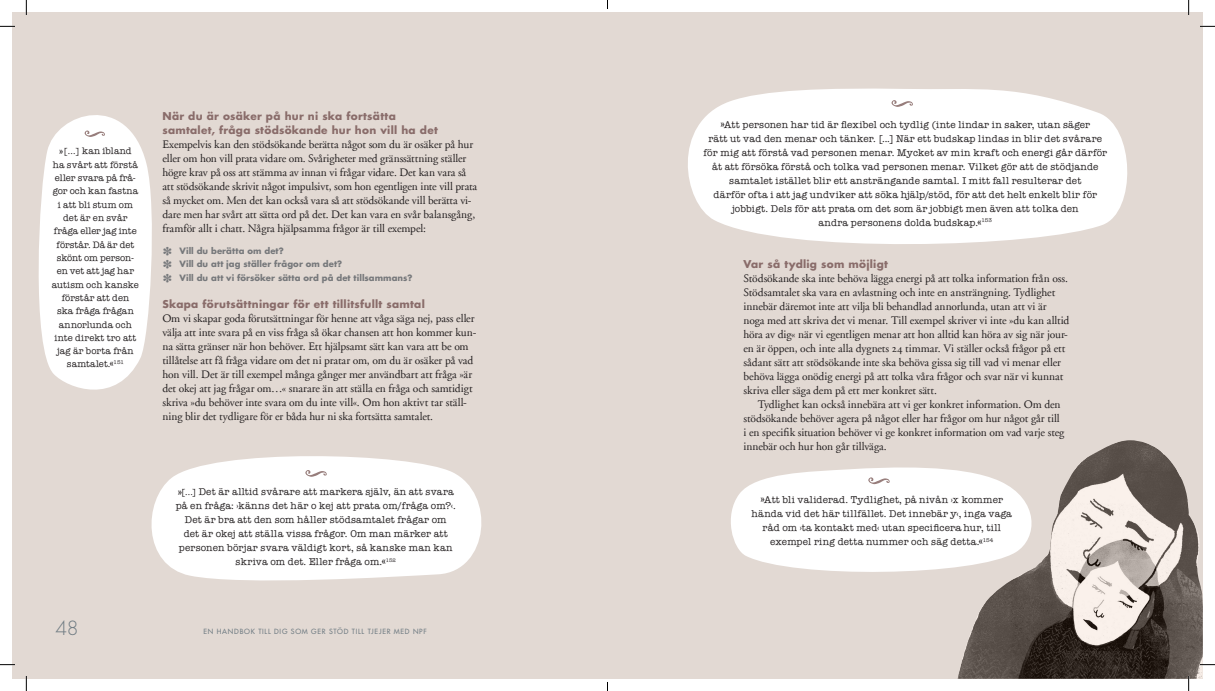
<style>
.page{position:relative;width:1215px;height:691px;background:#fff}
.page>*{position:absolute;margin:0;border:0;box-sizing:border-box;transform-origin:0 0}
.npf_bröd_1{font:20px "Poster Bodoni BT";color:#76787b}
.t1{font:300 19px "Futura Std";color:#707c83}
.npf_bröd_1-2{font:11.5px/14px "Adobe Garamond";letter-spacing:-.005em;color:#231f20}
.npf_bröd_1-3{font:700 10.5px "Futura Std";letter-spacing:.025em;color:#896c6a}
.npf_bröd_1-4{font:10px "American Typewriter";letter-spacing:.02em;color:#231f20}
.npf_bröd_1-5{font:9.5px "American Typewriter";letter-spacing:.015em;color:#231f20}
.npf_bröd_1-6{font:9.5px "American Typewriter";letter-spacing:-.005em;color:#231f20}
.npf_bröd_1-7{font:700 8.5px "Futura Std";letter-spacing:.01em;color:#76787b}
.t2{font:500 7px "Futura Std";letter-spacing:.105em;color:#707c83}
.npf_bröd_1-8{font:5.5px "American Typewriter";letter-spacing:-.02em;color:#231f20}
.npf_bröd_1-9{font:5.2px "American Typewriter";color:#231f20}
.s1{font-size:12.4px}
.s2{font-size:9px}
.s3{font-size:13px}
.s4{font-family:"Adobe Garamond Regular SC"}
</style>
<div class="page">
<div style="left:12px;top:12px;width:595px;height:666px;background:#e2d9d3"></div>
<div style="left:607px;top:12px;width:596px;height:666px;background:#e2d9d3"></div>
<svg style="left:38px;top:115px;width:114px;height:275px;background:#faf9f8"></svg>
<svg style="left:85px;top:130px;width:20px;height:7px"></svg>
<svg style="left:151px;top:456px;width:331px;height:125px;background:#fbfaf9"></svg>
<svg style="left:305px;top:470px;width:22px;height:6px"></svg>
<svg style="left:688px;top:88px;width:440px;height:156px;background:#fbfaf9"></svg>
<svg style="left:891px;top:100px;width:22px;height:7px"></svg>
<svg style="left:731px;top:467px;width:227px;height:105px;background:#fbfbfa"></svg>
<svg style="left:868px;top:477px;width:22px;height:7px"></svg>
<img style="left:958px;top:440px;width:245px;height:238px">
<svg style="left:0;top:26px;width:15px;height:1px"></svg>
<svg style="left:1200px;top:26px;width:15px;height:1px"></svg>
<svg style="left:0;top:664px;width:15px;height:1px"></svg>
<svg style="left:1200px;top:664px;width:15px;height:1px"></svg>
<svg style="left:26px;top:0;width:1px;height:15px"></svg>
<svg style="left:26px;top:676px;width:1px;height:14px"></svg>
<svg style="left:1188px;top:0;width:1px;height:15px"></svg>
<svg style="left:1188px;top:675px;width:1px;height:15px"></svg>
<p class="npf_bröd_1-5" style="left:59px;top:144px;width:74px"><span class="s1">»</span><span class="s2">[...]</span> kan ibland</p>
<p class="npf_bröd_1-5" style="left:53px;top:157px;width:86px">ha svårt att förstå</p>
<p class="npf_bröd_1-5" style="left:55px;top:171px;width:82px">eller svara på frå-</p>
<p class="npf_bröd_1-5" style="left:53px;top:184px;width:87px">gor och kan fastna</p>
<p class="npf_bröd_1-5" style="left:58px;top:197px;width:76px">i att bli stum om</p>
<p class="npf_bröd_1-5" style="left:63px;top:210px;width:66px">det är en svår</p>
<p class="npf_bröd_1-5" style="left:54px;top:224px;width:84px">fråga eller jag inte</p>
<p class="npf_bröd_1-5" style="left:57px;top:237px;width:79px">förstår. Då är det</p>
<p class="npf_bröd_1-6" style="left:57px;top:250px;width:79px">skönt om person-</p>
<p class="npf_bröd_1-6" style="left:57px;top:264px;width:79px">en vet att jag har</p>
<p class="npf_bröd_1-5" style="left:52px;top:277px;width:88px">autism och kanske</p>
<p class="npf_bröd_1-5" style="left:62px;top:290px;width:69px">förstår att den</p>
<p class="npf_bröd_1-5" style="left:57px;top:304px;width:78px">ska fråga frågan</p>
<p class="npf_bröd_1-5" style="left:59px;top:317px;width:74px">annorlunda och</p>
<p class="npf_bröd_1-5" style="left:54px;top:330px;width:83px">inte direkt tro att</p>
<p class="npf_bröd_1-5" style="left:57px;top:343px;width:78px">jag är borta från</p>
<p class="npf_bröd_1-5" style="left:67px;top:357px;width:49px">samtalet.<span class="s1">«</span></p>
<p class="npf_bröd_1-8" style="left:114px;top:358px;width:12px">151</p>
<p class="npf_bröd_1-3" style="left:162px;top:109px;width:235px">När du är osäker på hur ni ska fortsätta</p>
<p class="npf_bröd_1-3" style="left:162px;top:123px;width:277px">samtalet, fråga stödsökande hur hon vill ha det</p>
<p class="npf_bröd_1-2" style="left:162px;top:138px;width:316px">Exempelvis kan den stödsökande berätta något som du är osäker på hur eller om hon vill prata vidare om. Svårigheter med gränssättning ställer högre krav på oss att stämma av innan vi frågar vidare. Det kan vara så att stödsökande skrivit något impulsivt, som hon egentligen inte vill prata så mycket om. Men det kan också vara så att stödsökande vill berätta vi&shy;dare men har svårt att sätta ord på det. Det kan vara en svår balansgång, framför allt i chatt. Några hjälpsamma frågor är till exempel:</p>
<p class="npf_bröd_1" style="left:162px;top:242px;width:11px">*</p>
<p class="npf_bröd_1-7" style="left:179px;top:245px;width:106px">Vill du berätta om det?</p>
<p class="npf_bröd_1" style="left:162px;top:255px;width:11px">*</p>
<p class="npf_bröd_1-7" style="left:179px;top:258px;width:164px">Vill du att jag ställer frågor om det?</p>
<p class="npf_bröd_1" style="left:162px;top:269px;width:11px">*</p>
<p class="npf_bröd_1-7" style="left:179px;top:272px;width:235px">Vill du att vi försöker sätta ord på det tillsammans?</p>
<p class="npf_bröd_1-3" style="left:162px;top:297px;width:264px">Skapa förutsättningar för ett tillitsfullt samtal</p>
<p class="npf_bröd_1-2" style="left:162px;top:312px;width:315px">Om vi skapar goda förutsättningar för henne att våga säga nej, pass eller välja att inte svara på en viss fråga så ökar chansen att hon kommer kun&shy;na sätta gränser när hon behöver. Ett hjälpsamt sätt kan vara att be om tillåtelse att få fråga vidare om det ni pratar om, om du är osäker på vad hon vill. Det är till exempel många gånger mer användbart att fråga »är det okej att jag frågar om…« snarare än att ställa en fråga och samtidigt skriva »du behöver inte svara om du inte vill«. Om hon aktivt tar ställ&shy;ning blir det tydligare för er båda hur ni ska fortsätta samtalet.</p>
<p class="npf_bröd_1-4" style="left:178px;top:484px;width:278px"><span class="s3">»</span><span class="s2">[...]</span> Det är alltid svårare att markera själv, än att svara</p>
<p class="npf_bröd_1-4" style="left:176px;top:498px;width:281px">på en fråga: ›känns det här o kej att prata om/fråga om?‹.</p>
<p class="npf_bröd_1-4" style="left:185px;top:512px;width:263px">Det är bra att den som håller stödsamtalet frågar om</p>
<p class="npf_bröd_1-4" style="left:184px;top:526px;width:266px">det är okej att ställa vissa frågor. Om man märker att</p>
<p class="npf_bröd_1-4" style="left:179px;top:540px;width:275px">personen börjar svara väldigt kort, så kanske man kan</p>
<p class="npf_bröd_1-4" style="left:236px;top:554px;width:152px">skriva om det. Eller fråga om.<span class="s3">«</span></p>
<p class="npf_bröd_1-9" style="left:386px;top:556px;width:12px">152</p>
<p class="t1" style="left:56px;top:616px;width:25px">48</p>
<p class="t2" style="left:203px;top:626px;width:225px">EN HANDBOK TILL DIG SOM GER STÖD TILL TJEJER MED NPF</p>
<p class="npf_bröd_1-4" style="left:720px;top:117px;width:371px"><span class="s3">»</span>Att personen har tid är flexibel och tydlig (inte lindar in saker, utan säger</p>
<p class="npf_bröd_1-4" style="left:708px;top:131px;width:395px">rätt ut vad den menar och tänker. [...] När ett budskap lindas in blir det svårare</p>
<p class="npf_bröd_1-4" style="left:703px;top:145px;width:405px">för mig att förstå vad personen menar. Mycket av min kraft och energi går därför</p>
<p class="npf_bröd_1-4" style="left:712px;top:159px;width:388px">åt att försöka förstå och tolka vad personen menar. Vilket gör att de stödjande</p>
<p class="npf_bröd_1-4" style="left:729px;top:173px;width:354px">samtalet istället blir ett ansträngande samtal. I mitt fall resulterar det</p>
<p class="npf_bröd_1-4" style="left:714px;top:187px;width:385px">därför ofta i att jag undviker att söka hjälp/stöd, för att det helt enkelt blir för</p>
<p class="npf_bröd_1-4" style="left:732px;top:201px;width:348px">jobbigt. Dels för att prata om det som är jobbigt men även att tolka den</p>
<p class="npf_bröd_1-4" style="left:818px;top:215px;width:165px">andra personens dolda budskap.<span class="s3">«</span></p>
<p class="npf_bröd_1-8" style="left:981px;top:216px;width:12px">153</p>
<p class="npf_bröd_1-3" style="left:744px;top:257px;width:146px">Var så tydlig som möjligt</p>
<p class="npf_bröd_1-2" style="left:744px;top:272px;width:327px">Stödsökande ska inte behöva lägga energi på att tolka information från oss.<br>Stödsamtalet ska vara en avlastning och inte en ansträngning. Tydlighet innebär däremot inte att vilja bli behandlad annorlunda, utan att vi är noga med att skriva det vi menar. Till exempel skriver vi inte »du kan alltid höra av dig« när vi egentligen menar att hon alltid kan höra av sig när jour&shy;en är öppen, och inte alla dygnets <span class="s4">24</span> timmar. Vi ställer också frågor på ett sådant sätt att stödsökande inte ska behöva gissa sig till vad vi menar eller behöva lägga onödig energi på att tolka våra frågor och svar när vi kunnat skriva eller säga dem på ett mer konkret sätt.</p>
<p class="npf_bröd_1-2" style="left:744px;top:398px;width:322px;text-indent:14px">Tydlighet kan också innebära att vi ger konkret information. Om den stödsökande behöver agera på något eller har frågor om hur något går till i en specifik situation behöver vi ge konkret information om vad varje steg innebär och hur hon går tillväga.</p>
<p class="npf_bröd_1-4" style="left:761px;top:492px;width:244px"><span class="s3">»</span>Att bli validerad. Tydlighet, på nivån ›x kommer</p>
<p class="npf_bröd_1-4" style="left:752px;top:506px;width:262px">hända vid det här tillfället. Det innebär y‹, inga vaga</p>
<p class="npf_bröd_1-4" style="left:762px;top:520px;width:240px">råd om ›ta kontakt med‹ utan specificera hur, till</p>
<p class="npf_bröd_1-4" style="left:770px;top:534px;width:214px">exempel ring detta nummer och säg detta.<span class="s3">«</span></p>
<p class="npf_bröd_1-8" style="left:983px;top:536px;width:12px">154</p>
</div>
